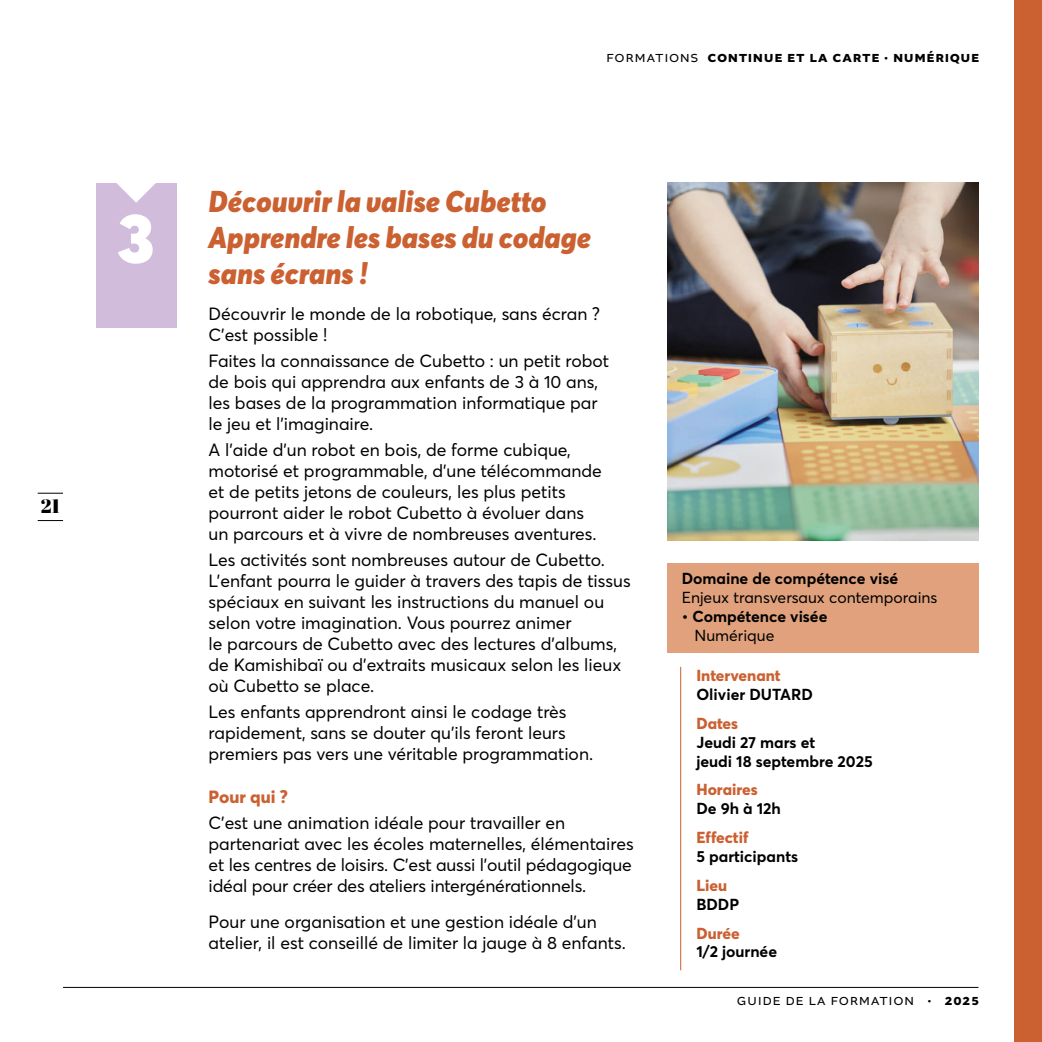
<style>
.page{position:relative;width:1042px;height:1042px;background:#fff}
.page>*{position:absolute;margin:0;border:0;box-sizing:border-box;transform-origin:0 0}
.t1{font:900 70px "Averta";color:#fff}
.t2{font:italic 900 29.75px/35.7px "Averta";color:#cb6031}
.t3{font:900 19.25px "Abril Display";color:#000}
.t4{font:17.5px/21px "Averta CY";color:#000}
.t5{font:800 17.5px "Averta CY";color:#cb6031}
.t6{font:700 15.75px/18.9px "Averta CY";color:#000}
.t7{font:800 15.75px "Averta CY";color:#cb6031}
.t8{font:15.75px "Averta CY";color:#000}
.t9{font:700 12.25px "Altivo";letter-spacing:.1em;color:#000}
.t10{font:12.25px "Altivo";letter-spacing:.1em;color:#000}
.s1{font-weight:400}
.s2{font-weight:500}
.s3{font-weight:700}
</style>
<div class="page">
<svg style="left:38px;top:493px;width:25px;height:1px"></svg>
<svg style="left:38px;top:520px;width:25px;height:1px"></svg>
<hr style="left:63px;top:987px;width:915px;height:1px;background:#000">
<div style="left:96px;top:183px;width:81px;height:145px;background:#d1bcdc"></div>
<div style="left:1014px;top:0;width:28px;height:1042px;background:#cb6031"></div>
<svg style="left:117px;top:183px;width:39px;height:20px"></svg>
<div style="left:667px;top:563px;width:312px;height:89px;background:#e0a17c"></div>
<img style="left:668px;top:182px;width:311px;height:358px">
<hr style="left:680px;top:667px;width:1px;height:303px;background:#cb6031">
<p class="t3" style="left:41px;top:493px;width:21px">21</p>
<h1 class="t1" style="left:118px;top:188px;width:38px">3</h1>
<p class="t9" style="left:606px;top:50px;width:374px"><span class="s1">FORMATIONS</span> CONTINUE ET LA CARTE • NUMÉRIQUE</p>
<h2 class="t2" style="left:209px;top:185px;width:384px">Découvrir la valise Cubetto<br>Apprendre les bases du codage sans écrans !</h2>
<p class="t4" style="left:209px;top:302px;width:393px">Découvrir le monde de la robotique, sans écran ?<br>C’est possible !</p>
<p class="t4" style="left:209px;top:349px;width:402px">Faites la connaissance de Cubetto : un petit robot de bois qui apprendra aux enfants de 3 à 10 ans, les bases de la programmation informatique par le jeu et l’imaginaire.</p>
<p class="t4" style="left:209px;top:438px;width:395px">A l’aide d’un robot en bois, de forme cubique, motorisé et programmable, d’une télécommande et de petits jetons de couleurs, les plus petits pourront aider le robot Cubetto à évoluer dans un parcours et à vivre de nombreuses aventures.</p>
<p class="t4" style="left:209px;top:548px;width:424px">Les activités sont nombreuses autour de Cubetto.<br>L’enfant pourra le guider à travers des tapis de tissus spéciaux en suivant les instructions du manuel ou selon votre imagination. Vous pourrez animer<br>le parcours de Cubetto avec des lectures d’albums, de Kamishibaï ou d’extraits musicaux selon les lieux où Cubetto se place.</p>
<p class="t4" style="left:209px;top:700px;width:386px">Les enfants apprendront ainsi le codage très rapidement, sans se douter qu'ils feront leurs premiers pas vers une véritable programmation.</p>
<p class="t5" style="left:209px;top:785px;width:81px">Pour qui ?</p>
<p class="t4" style="left:209px;top:812px;width:427px">C’est une animation idéale pour travailler en partenariat avec les écoles maternelles, élémentaires et les centres de loisirs. C’est aussi l’outil pédagogique idéal pour créer des ateliers intergénérationnels.</p>
<p class="t4" style="left:209px;top:911px;width:419px">Pour une organisation et une gestion idéale d’un atelier, il est conseillé de limiter la jauge à 8 enfants.</p>
<p class="t6" style="left:682px;top:568px;width:218px">Domaine de compétence visé</p>
<p class="t8" style="left:682px;top:587px;width:257px">Enjeux transversaux contemporains</p>
<p class="t6" style="left:682px;top:606px;width:147px">• Compétence visée</p>
<p class="t8" style="left:694px;top:625px;width:81px">Numérique</p>
<p class="t7" style="left:696px;top:664px;width:86px">Intervenant</p>
<p class="t6" style="left:696px;top:684px;width:118px">Olivier DUTARD</p>
<p class="t7" style="left:696px;top:712px;width:43px">Dates</p>
<p class="t6" style="left:696px;top:732px;width:178px">Jeudi 27 mars et<br>jeudi 18 septembre 2025</p>
<p class="t7" style="left:696px;top:778px;width:63px">Horaires</p>
<p class="t6" style="left:696px;top:798px;width:86px">De 9h à 12h</p>
<p class="t7" style="left:696px;top:826px;width:54px">Effectif</p>
<p class="t6" style="left:696px;top:846px;width:103px">5 participants</p>
<p class="t7" style="left:696px;top:874px;width:32px">Lieu</p>
<p class="t6" style="left:696px;top:894px;width:44px">BDDP</p>
<p class="t7" style="left:696px;top:922px;width:45px">Durée</p>
<p class="t6" style="left:696px;top:941px;width:82px">1/2 journée</p>
<p class="t10" style="left:737px;top:992px;width:243px">GUIDE DE LA FORMATION <span class="s2">•</span> <span class="s3">2025</span></p>
</div>
